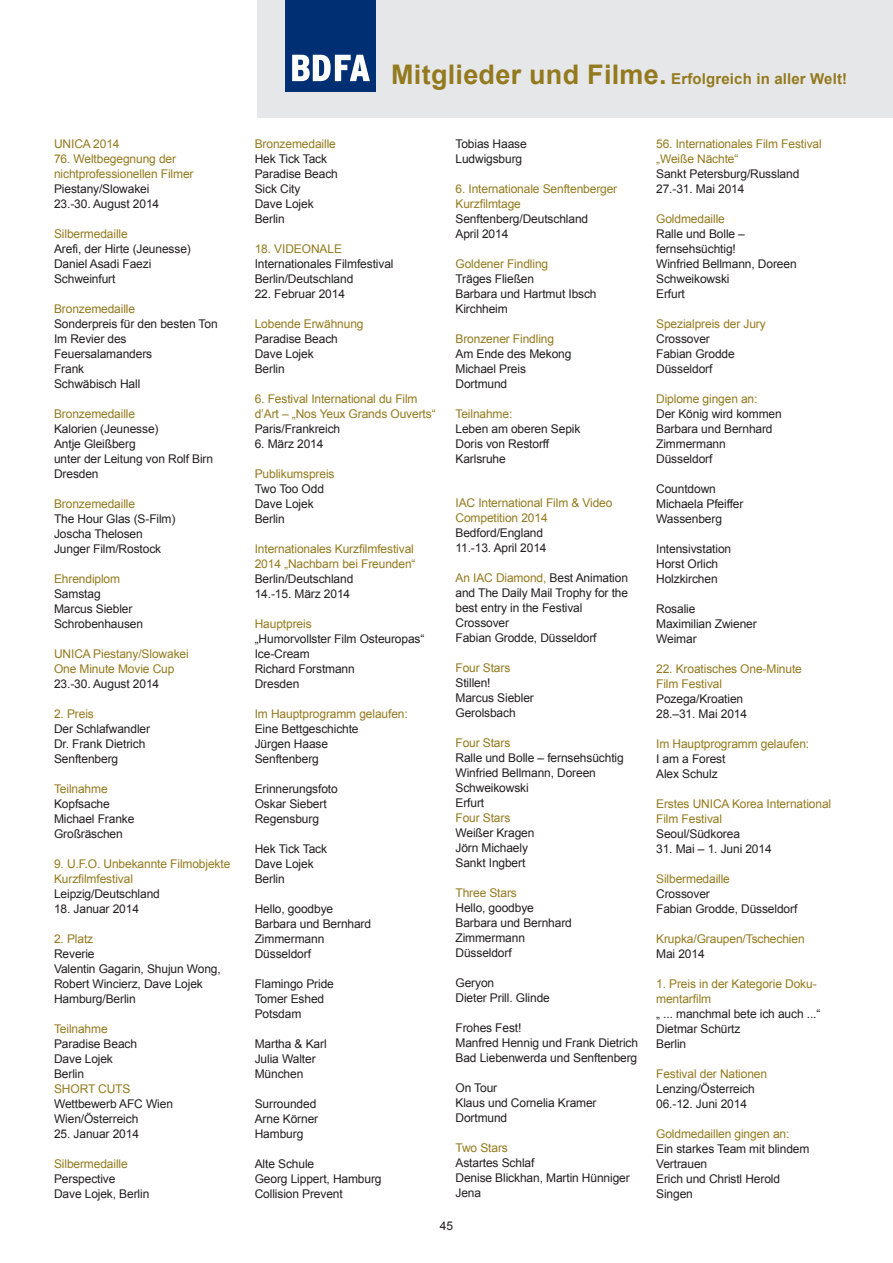
<style>
.page{position:relative;width:893px;height:1263px;background:#fff}
.page>*{position:absolute;margin:0;border:0;box-sizing:border-box;transform-origin:0 0}
.t1{font:700 15px "Arial";letter-spacing:.01em;color:#947a1e}
.t2{font:12px/15px "Arial";letter-spacing:-.01em;color:#231f20}
.t3{font:12px/15px "Arial";letter-spacing:-.01em;color:#947a1e}
.s1{color:#231f20}
.s2{color:#947a1e}
.s3{font-size:27px}
</style>
<div class="page">
<div style="left:257px;top:0;width:636px;height:118px;background:#e6e7e9"></div>
<div style="left:285px;top:0;width:90px;height:92px;background:#002f73"></div>
<svg style="left:292px;top:55px;width:78px;height:26px"></svg>
<p class="t3" style="left:54px;top:136px;width:67px">UNICA 2014</p>
<p class="t3" style="left:54px;top:151px;width:141px">76. Weltbegegnung der nichtprofessionellen Filmer<br><span class="s1">Piestany/Slowakei<br>23.-30. August 2014</span></p>
<p class="t2" style="left:54px;top:226px;width:138px"><span class="s2">Silbermedaille<br></span>Arefi, der Hirte (Jeunesse)<br>Daniel Asadi Faezi<br>Schweinfurt</p>
<p class="t2" style="left:54px;top:301px;width:165px"><span class="s2">Bronzemedaille<br></span>Sonderpreis für den besten Ton<br>Im Revier des<br>Feuersalamanders<br>Frank<br>Schwäbisch Hall</p>
<p class="t2" style="left:54px;top:406px;width:161px"><span class="s2">Bronzemedaille<br></span>Kalorien (Jeunesse)<br>Antje Gleißberg<br>unter der Leitung von Rolf Birn<br>Dresden</p>
<p class="t2" style="left:54px;top:496px;width:123px"><span class="s2">Bronzemedaille<br></span>The Hour Glas (S-Film)<br>Joscha Thelosen<br>Junger Film/Rostock</p>
<p class="t2" style="left:54px;top:571px;width:91px"><span class="s2">Ehrendiplom<br></span>Samstag<br>Marcus Siebler<br>Schrobenhausen</p>
<p class="t3" style="left:54px;top:646px;width:136px">UNICA Piestany/Slowakei<br>One Minute Movie Cup<br><span class="s1">23.-30. August 2014</span></p>
<p class="t2" style="left:54px;top:706px;width:98px"><span class="s2">2. Preis<br></span>Der Schlafwandler<br>Dr. Frank Dietrich<br>Senftenberg</p>
<p class="t2" style="left:54px;top:781px;width:82px"><span class="s2">Teilnahme<br></span>Kopfsache<br>Michael Franke<br>Großräschen</p>
<p class="t3" style="left:54px;top:856px;width:178px">9. U.F.O. Unbekannte Filmobjekte<br>Kurzfilmfestival<br><span class="s1">Leipzig/Deutschland</span></p>
<p class="t2" style="left:54px;top:901px;width:87px">18. Januar 2014</p>
<p class="t2" style="left:54px;top:931px;width:168px"><span class="s2">2. Platz<br></span>Reverie<br>Valentin Gagarin, Shujun Wong,<br>Robert Wincierz, Dave Lojek<br>Hamburg/Berlin</p>
<p class="t2" style="left:54px;top:1021px;width:120px"><span class="s2">Teilnahme<br></span>Paradise Beach<br>Dave Lojek<br>Berlin<br><span class="s2">SHORT CUTS<br></span>Wettbewerb AFC Wien<br>Wien/Österreich</p>
<p class="t2" style="left:54px;top:1126px;width:87px">25. Januar 2014</p>
<p class="t2" style="left:54px;top:1156px;width:97px"><span class="s2">Silbermedaille<br></span>Perspective<br>Dave Lojek, Berlin</p>
<p class="t1" style="left:391px;top:69px;width:457px"><span class="s3">Mitglieder und Filme.</span> Erfolgreich in aller Welt!</p>
<p class="t2" style="left:255px;top:136px;width:85px"><span class="s2">Bronzemedaille<br></span>Hek Tick Tack<br>Paradise Beach<br>Sick City<br>Dave Lojek<br>Berlin</p>
<p class="t2" style="left:255px;top:241px;width:140px"><span class="s2">18. VIDEONALE<br></span>Internationales Filmfestival<br>Berlin/Deutschland</p>
<p class="t2" style="left:255px;top:286px;width:92px">22. Februar 2014</p>
<p class="t2" style="left:255px;top:316px;width:110px"><span class="s2">Lobende Erwähnung<br></span>Paradise Beach<br>Dave Lojek<br>Berlin</p>
<p class="t3" style="left:255px;top:391px;width:182px">6. Festival International du Film d’Art – „Nos Yeux Grands Ouverts“<br><span class="s1">Paris/Frankreich</span></p>
<p class="t2" style="left:255px;top:436px;width:70px">6. März 2014</p>
<p class="t2" style="left:255px;top:466px;width:81px"><span class="s2">Publikumspreis<br></span>Two Too Odd<br>Dave Lojek<br>Berlin</p>
<p class="t3" style="left:255px;top:541px;width:162px">Internationales Kurzfilmfestival<br>2014 „Nachbarn bei Freunden“<br><span class="s1">Berlin/Deutschland<br>14.-15. März 2014</span></p>
<p class="t2" style="left:255px;top:616px;width:171px"><span class="s2">Hauptpreis<br></span>„Humorvollster Film Osteuropas“<br>Ice-Cream<br>Richard Forstmann<br>Dresden</p>
<p class="t2" style="left:255px;top:706px;width:155px"><span class="s2">Im Hauptprogramm gelaufen:<br></span>Eine Bettgeschichte<br>Jürgen Haase<br>Senftenberg</p>
<p class="t2" style="left:255px;top:781px;width:85px">Erinnerungsfoto<br>Oskar Siebert<br>Regensburg</p>
<p class="t2" style="left:255px;top:841px;width:74px">Hek Tick Tack<br>Dave Lojek<br>Berlin</p>
<p class="t2" style="left:255px;top:901px;width:118px">Hello, goodbye<br>Barbara und Bernhard<br>Zimmermann<br>Düsseldorf</p>
<p class="t2" style="left:255px;top:976px;width:81px">Flamingo Pride<br>Tomer Eshed<br>Potsdam</p>
<p class="t2" style="left:255px;top:1036px;width:73px">Martha &amp; Karl<br>Julia Walter<br>München</p>
<p class="t2" style="left:255px;top:1096px;width:65px">Surrounded<br>Arne Körner<br>Hamburg</p>
<p class="t2" style="left:255px;top:1156px;width:128px">Alte Schule<br>Georg Lippert, Hamburg<br>Collision Prevent</p>
<p class="t2" style="left:455px;top:136px;width:73px">Tobias Haase<br>Ludwigsburg</p>
<p class="t3" style="left:455px;top:181px;width:163px">6. Internationale Senftenberger<br>Kurzfilmtage<br><span class="s1">Senftenberg/Deutschland<br>April 2014</span></p>
<p class="t2" style="left:455px;top:256px;width:143px"><span class="s2">Goldener Findling<br></span>Träges Fließen<br>Barbara und Hartmut Ibsch<br>Kirchheim</p>
<p class="t2" style="left:455px;top:331px;width:118px"><span class="s2">Bronzener Findling<br></span>Am Ende des Mekong<br>Michael Preis<br>Dortmund</p>
<p class="t2" style="left:455px;top:406px;width:126px"><span class="s2">Teilnahme:<br></span>Leben am oberen Sepik<br>Doris von Restorff<br>Karlsruhe</p>
<p class="t3" style="left:455px;top:496px;width:159px">IAC International Film &amp; Video<br>Competition 2014<br><span class="s1">Bedford/England<br>11.-13. April 2014</span></p>
<p class="t2" style="left:455px;top:571px;width:174px"><span class="s2">An IAC Diamond,</span> Best Animation and The Daily Mail Trophy for the best entry in the Festival<br>Crossover<br>Fabian Grodde, Düsseldorf</p>
<p class="t2" style="left:455px;top:661px;width:80px"><span class="s2">Four Stars<br></span>Stillen!<br>Marcus Siebler<br>Gerolsbach</p>
<p class="t2" style="left:455px;top:736px;width:170px"><span class="s2">Four Stars<br></span>Ralle und Bolle – fernsehsüchtig<br>Winfried Bellmann, Doreen<br>Schweikowski<br>Erfurt<br><span class="s2">Four Stars<br></span>Weißer Kragen<br>Jörn Michaely<br>Sankt Ingbert</p>
<p class="t2" style="left:455px;top:885px;width:118px"><span class="s2">Three Stars<br></span>Hello, goodbye<br>Barbara und Bernhard<br>Zimmermann<br>Düsseldorf</p>
<p class="t2" style="left:455px;top:975px;width:96px">Geryon<br>Dieter Prill. Glinde</p>
<p class="t2" style="left:455px;top:1020px;width:184px">Frohes Fest!<br>Manfred Hennig und Frank Dietrich<br>Bad Liebenwerda und Senftenberg</p>
<p class="t2" style="left:455px;top:1080px;width:143px">On Tour<br>Klaus und Cornelia Kramer<br>Dortmund</p>
<p class="t2" style="left:455px;top:1140px;width:176px"><span class="s2">Two Stars<br></span>Astartes Schlaf<br>Denise Blickhan, Martin Hünniger<br>Jena</p>
<p class="t2" style="left:440px;top:1219px;width:15px">45</p>
<p class="t3" style="left:656px;top:136px;width:167px">56. Internationales Film Festival „Weiße Nächte“<br><span class="s1">Sankt Petersburg/Russland<br>27.-31. Mai 2014</span></p>
<p class="t2" style="left:656px;top:211px;width:142px"><span class="s2">Goldmedaille<br></span>Ralle und Bolle – fernsehsüchtig!<br>Winfried Bellmann, Doreen<br>Schweikowski<br>Erfurt</p>
<p class="t2" style="left:656px;top:316px;width:111px"><span class="s2">Spezialpreis der Jury<br></span>Crossover<br>Fabian Grodde<br>Düsseldorf</p>
<p class="t2" style="left:656px;top:391px;width:127px"><span class="s2">Diplome gingen an:<br></span>Der König wird kommen<br>Barbara und Bernhard<br>Zimmermann<br>Düsseldorf</p>
<p class="t2" style="left:656px;top:481px;width:89px">Countdown<br>Michaela Pfeiffer<br>Wassenberg</p>
<p class="t2" style="left:656px;top:541px;width:77px">Intensivstation<br>Horst Orlich<br>Holzkirchen</p>
<p class="t2" style="left:656px;top:601px;width:102px">Rosalie<br>Maximilian Zwiener<br>Weimar</p>
<p class="t3" style="left:656px;top:661px;width:147px">22. Kroatisches One-Minute<br>Film Festival<br><span class="s1">Pozega/Kroatien<br>28.–31. Mai 2014</span></p>
<p class="t3" style="left:656px;top:736px;width:155px">Im Hauptprogramm gelaufen:<br><span class="s1">I am a Forest<br>Alex Schulz</span></p>
<p class="t3" style="left:656px;top:796px;width:177px">Erstes UNICA Korea International<br>Film Festival<br><span class="s1">Seoul/Südkorea</span></p>
<p class="t2" style="left:656px;top:841px;width:117px">31. Mai – 1. Juni 2014</p>
<p class="t2" style="left:656px;top:871px;width:143px"><span class="s2">Silbermedaille<br></span>Crossover<br>Fabian Grodde, Düsseldorf</p>
<p class="t3" style="left:656px;top:931px;width:150px">Krupka/Graupen/Tschechien<br><span class="s1">Mai 2014</span></p>
<p class="t2" style="left:656px;top:976px;width:166px"><span class="s2">1. Preis in der Kategorie Doku&shy;mentarfilm<br></span>„ ... manchmal bete ich auch ...“<br>Dietmar Schürtz<br>Berlin</p>
<p class="t2" style="left:656px;top:1066px;width:112px"><span class="s2">Festival der Nationen<br></span>Lenzing/Österreich<br>06.-12. Juni 2014</p>
<p class="t2" style="left:656px;top:1126px;width:155px"><span class="s2">Goldmedaillen gingen an:<br></span>Ein starkes Team mit blindem<br>Vertrauen<br>Erich und Christl Herold<br>Singen</p>
</div>
